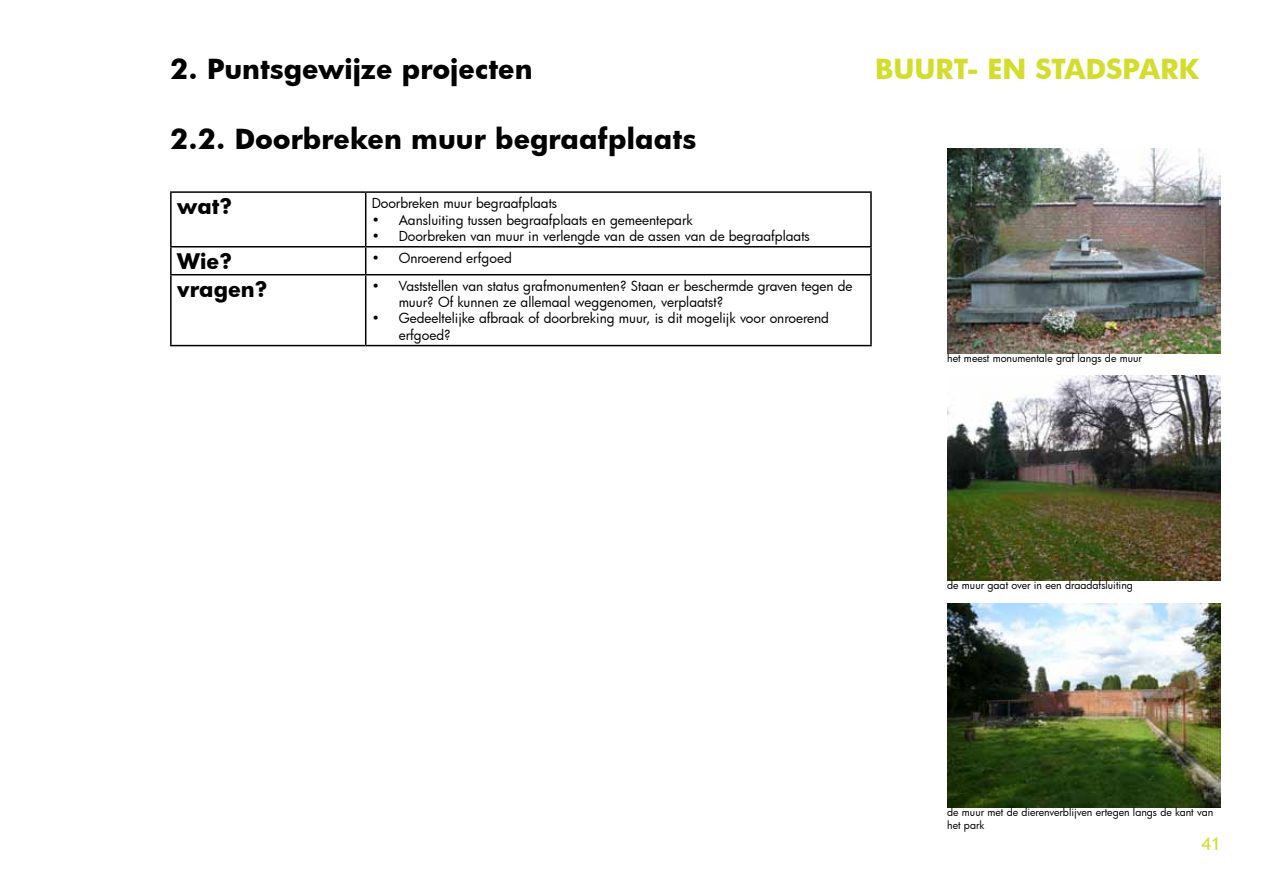
<style>
.page{position:relative;width:1263px;height:893px;background:#fff}
.page>*{position:absolute;margin:0;border:0;box-sizing:border-box;transform-origin:0 0}
.t1{font:700 27px "Futura";color:#000}
.t2{font:700 27px "Futura";color:#d2de2b}
.t3{font:700 21px "Futura";color:#000}
.t4{font:18px "Trebuchet MS";color:#d2de2b}
.t5{font:13.5px/16.2px "Futura";color:#000}
.t6{font:10.5px/12.6px "Futura";color:#000}
</style>
<div class="page">
<hr style="left:170px;top:191px;width:196px;height:2px;background:#000">
<hr style="left:170px;top:193px;width:2px;height:53px;background:#000">
<hr style="left:366px;top:191px;width:506px;height:2px;background:#000">
<hr style="left:365px;top:193px;width:1px;height:53px;background:#000">
<hr style="left:870px;top:193px;width:2px;height:53px;background:#000">
<hr style="left:170px;top:246px;width:196px;height:1px;background:#000">
<hr style="left:170px;top:247px;width:2px;height:27px;background:#000">
<hr style="left:366px;top:246px;width:506px;height:1px;background:#000">
<svg style="left:365px;top:247px;width:1px;height:27px"></svg>
<hr style="left:870px;top:247px;width:2px;height:27px;background:#000">
<hr style="left:170px;top:274px;width:196px;height:1px;background:#000">
<hr style="left:170px;top:275px;width:2px;height:70px;background:#000">
<hr style="left:366px;top:274px;width:506px;height:1px;background:#000">
<hr style="left:365px;top:275px;width:1px;height:70px;background:#000">
<hr style="left:870px;top:275px;width:2px;height:70px;background:#000">
<hr style="left:170px;top:345px;width:196px;height:1px;background:#000">
<hr style="left:366px;top:345px;width:506px;height:1px;background:#000">
<img style="left:947px;top:149px;width:273px;height:205px">
<img style="left:947px;top:376px;width:273px;height:205px">
<img style="left:947px;top:603px;width:273px;height:205px">
<h1 class="t1" style="left:170px;top:50px;width:364px">2. Puntsgewijze projecten</h1>
<h1 class="t1" style="left:170px;top:120px;width:528px">2.2. Doorbreken muur begraafplaats</h1>
<h2 class="t3" style="left:177px;top:191px;width:57px">wat?</h2>
<p class="t5" style="left:372px;top:195px;width:187px">Doorbreken muur begraafplaats</p>
<p class="t5" style="left:372px;top:211px;width:322px">• Aansluiting tussen begraafplaats en gemeentepark</p>
<p class="t5" style="left:372px;top:227px;width:440px">• Doorbreken van muur in verlengde van de assen van de begraafplaats</p>
<h2 class="t3" style="left:177px;top:246px;width:57px">Wie?</h2>
<p class="t5" style="left:372px;top:250px;width:142px">• Onroerend erfgoed</p>
<h2 class="t3" style="left:177px;top:274px;width:92px">vragen?</h2>
<p class="t5" style="left:399px;top:278px;width:455px;text-indent:-27px">• Vaststellen van status grafmonumenten? Staan er beschermde graven tegen de muur? Of kunnen ze allemaal weggenomen, verplaatst?</p>
<p class="t5" style="left:399px;top:310px;width:432px;text-indent:-27px">• Gedeeltelijke afbraak of doorbreking muur, is dit mogelijk voor onroerend erfgoed?</p>
<h1 class="t2" style="left:875px;top:50px;width:326px">BUURT- EN STADSPARK</h1>
<p class="t6" style="left:947px;top:351px;width:196px">het meest monumentale graf langs de muur</p>
<p class="t6" style="left:947px;top:578px;width:187px">de muur gaat over in een draadafsluiting</p>
<p class="t6" style="left:947px;top:805px;width:268px">de muur met de dierenverblijven ertegen langs de kant van het park</p>
<h3 class="t4" style="left:1201px;top:833px;width:20px">41</h3>
</div>
